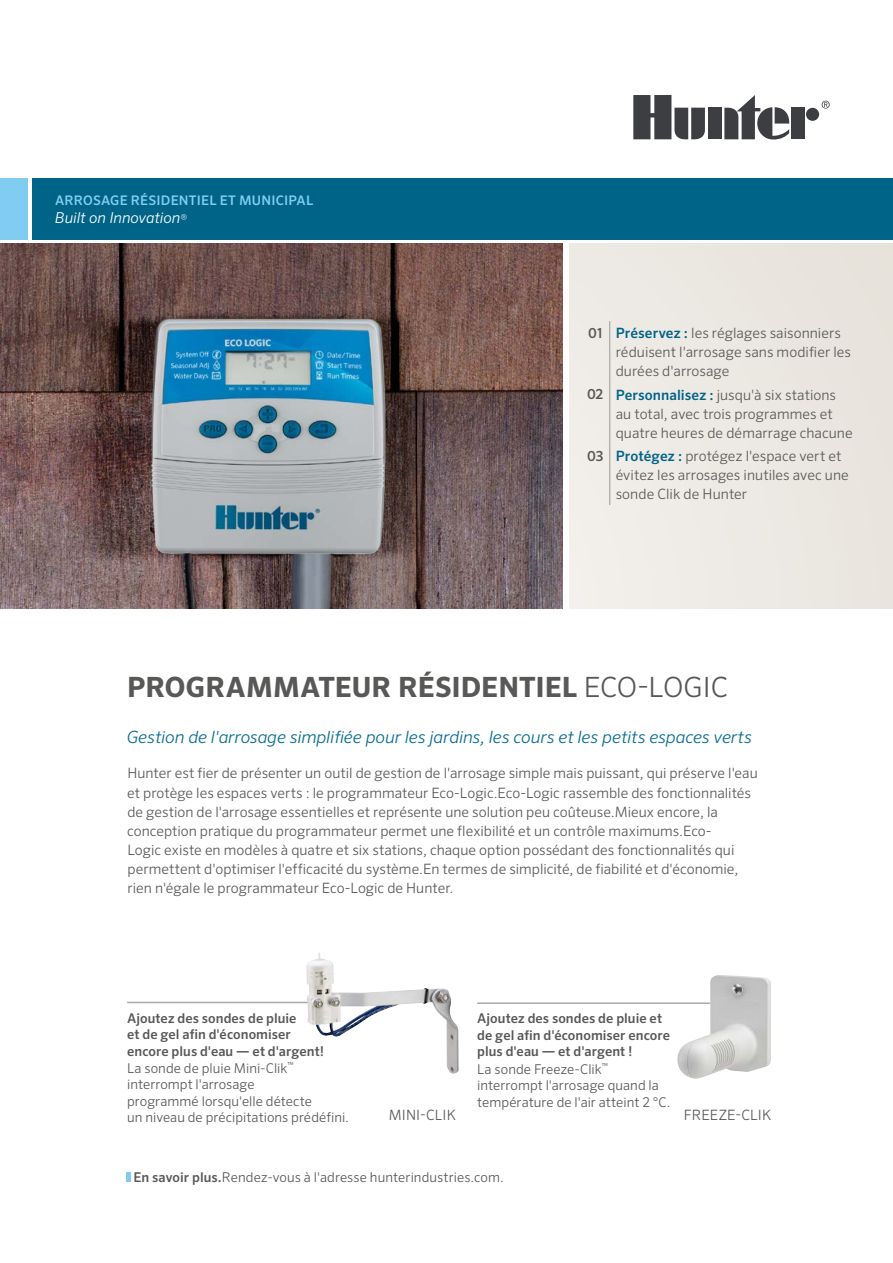
<style>
.page{position:relative;width:893px;height:1263px;background:#fff}
.page>*{position:absolute;margin:0;border:0;box-sizing:border-box;transform-origin:0 0}
.t1{font:700 27.9px "Sero Pro";color:#585956}
.t2{font:italic 300 16.95px "Sero Pro";letter-spacing:-.005em;color:#086d90}
.t3{font:italic 300 15px "Sero Pro";color:#fff}
.t4{font:300 14.25px/19px "Sero Pro";color:#585956}
.t5{font:300 13.5px/16.6px "Sero Pro";letter-spacing:.005em;color:#585956}
.t6{font:500 13.2px "Sero Pro";letter-spacing:.015em;color:#81cdf2}
.s1{font-style:normal;font-size:12px}
.s2{font-weight:500;font-size:13.8px}
.s3{font-weight:500;color:#006488}
.s4{font-weight:300}
.s5{font-weight:500}
</style>
<div class="page">
<div style="left:569px;top:244px;width:324px;height:364px;background:#ece8e3"></div>
<svg style="left:822px;top:101px;width:8px;height:8px"></svg>
<div style="left:708px;top:108px;width:13px;height:31px;background:#3c3e41"></div>
<div style="left:806px;top:108px;width:13px;height:13px;background:#3c3e41;border-radius:50%"></div>
<div style="left:791px;top:108px;width:14px;height:31px;background:#3c3e41"></div>
<svg style="left:724px;top:95px;width:66px;height:45px"></svg>
<svg style="left:633px;top:95px;width:72px;height:45px"></svg>
<div style="left:32px;top:178px;width:861px;height:61px;background:#006488"></div>
<div style="left:0;top:178px;width:28px;height:61px;background:#81cdf2"></div>
<hr style="left:126px;top:1172px;width:4px;height:10px;background:#81cdf2">
<img style="left:0;top:244px;width:563px;height:364px">
<hr style="left:609px;top:321px;width:1px;height:61px;background:#9c9896">
<hr style="left:609px;top:382px;width:1px;height:62px;background:#9c9896">
<hr style="left:609px;top:444px;width:1px;height:61px;background:#9c9896">
<hr style="left:127px;top:1002px;width:197px;height:1px;background:#aca9a7">
<hr style="left:477px;top:1002px;width:241px;height:2px;background:#aca9a7">
<img style="left:677px;top:975px;width:94px;height:104px">
<img style="left:306px;top:953px;width:153px;height:121px">
<p class="t6" style="left:55px;top:192px;width:260px">ARROSAGE RÉSIDENTIEL ET MUNICIPAL</p>
<p class="t3" style="left:55px;top:208px;width:134px">Built on Innovation<span class="s1">®</span></p>
<p class="t4" style="left:616px;top:323px;width:237px;text-indent:-28px"><span class="s2">01</span> <span class="s3">Préservez :</span> les réglages saisonniers réduisent l'arrosage sans modifier les durées d'arrosage</p>
<p class="t4" style="left:616px;top:385px;width:239px;text-indent:-29px"><span class="s2">02</span> <span class="s3">Personnalisez :</span> jusqu'à six stations au total, avec trois programmes et quatre heures de démarrage chacune</p>
<p class="t4" style="left:616px;top:446px;width:235px;text-indent:-29px"><span class="s2">03</span> <span class="s3">Protégez :</span> protégez l'espace vert et évitez les arrosages inutiles avec une sonde Clik de Hunter</p>
<h1 class="t1" style="left:127px;top:670px;width:602px">PROGRAMMATEUR RÉSIDENTIEL <span class="s4">ECO-LOGIC</span></h1>
<p class="t2" style="left:127px;top:727px;width:627px">Gestion de l'arrosage simplifiée pour les jardins, les cours et les petits espaces verts</p>
<p class="t4" style="left:127px;top:764px;width:632px">Hunter est fier de présenter un outil de gestion de l'arrosage simple mais puissant, qui préserve l'eau et protège les espaces verts : le programmateur Eco-Logic.Eco-Logic rassemble des fonctionnalités de gestion de l'arrosage essentielles et représente une solution peu coûteuse.Mieux encore, la conception pratique du programmateur permet une flexibilité et un contrôle maximums.Eco-<br>Logic existe en modèles à quatre et six stations, chaque option possédant des fonctionnalités qui permettent d'optimiser l'efficacité du système.En termes de simplicité, de fiabilité et d'économie, rien n'égale le programmateur Eco-Logic de Hunter.</p>
<p class="t5" style="left:127px;top:1009px;width:223px"><span class="s5">Ajoutez des sondes de pluie<br>et de gel afin d'économiser<br>encore plus d'eau — et d'argent!<br></span>La sonde de pluie Mini-Clik<sup>™ </sup>interrompt l'arrosage<br>programmé lorsqu'elle détecte<br>un niveau de précipitations prédéfini.</p>
<p class="t5" style="left:477px;top:1010px;width:195px"><span class="s5">Ajoutez des sondes de pluie et de gel afin d'économiser encore plus d'eau — et d'argent !<br></span>La sonde Freeze-Clik<sup>™ </sup>interrompt l'arrosage quand la température de l'air atteint 2 °C.</p>
<p class="t4" style="left:389px;top:1105px;width:68px">MINI-CLIK</p>
<p class="t4" style="left:684px;top:1105px;width:89px">FREEZE-CLIK</p>
<p class="t5" style="left:133px;top:1169px;width:372px"><span class="s5">En savoir plus.</span>Rendez-vous à l'adresse hunterindustries.com.</p>
</div>
